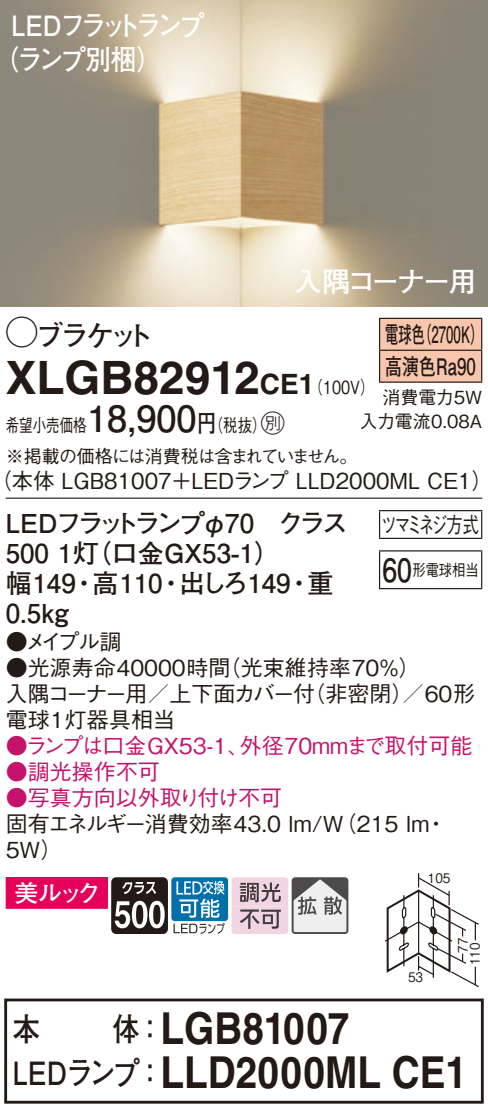
<style>
.page{position:relative;width:488px;height:1115px;background:#fff}
.page>*{position:absolute;margin:0;border:0;box-sizing:border-box;transform-origin:0 0}
.t1{font:700 46px "Helvetica LT Std";color:#231916}
.t2{font:700 44px/44px "Helvetica LT Std";color:#231916;text-align:center;scale:.88 1}
.t3{font:700 32px "Futo Go B101 Pro";color:#231916;scale:.85 1}
.t4{font:700 28px/34px "Futo Go B101 Pro";letter-spacing:-.12em;color:#fff;scale:.9 1}
.t5{font:700 28px "Futo Go B101 Pro";letter-spacing:-.095em;color:#fff}
.t6{font:700 28px "Futo Go B101 Pro";letter-spacing:-.135em;color:#231916}
.t7{font:700 26px/30px "Futo Go B101 Pro";color:#231916}
.t8{font:24px "Futo Go B101 Pro Bold 90 pv RKSJ H";color:#fff}
.t9{font:700 22.8px/32px "Futo Go B101 Pro";color:#231916;scale:.58 1}
.t10{font:500 22px/26px "Gothic BBB Pro";color:#231916}
.t11{font:500 22px "Gothic BBB Pro";color:#c5126b}
.t12{font:500 22px "Gothic BBB Pro";letter-spacing:-.19em;color:#231916;scale:.73 1}
.t13{font:500 18px/31.6px "Gothic BBB Pro";letter-spacing:-.035em;color:#231916;scale:.75 1}
.t14{font:500 18px/24px "Gothic BBB Pro";color:#231916;text-align:right}
.t15{font:500 16px "Gothic BBB Pro";color:#231916;scale:.83 1}
.t16{font:13.2px "Gothic BBB Pro Medium 90 pv RKSJ H";color:#231916;scale:.9 1}
.s1{font-family:"Ford Classification 1";font-weight:400;font-size:32px}
.s2{font-size:28px}
.s3{font-family:"Gothic BBB Pro";font-weight:500;font-size:18px}
.s4{font-family:"Futo Go B101 Pro";font-weight:700;font-size:36px}
.s5{font-family:"Futo Go B101 Pro";font-weight:700;font-size:24px}
.s6{font-family:"Ford Classification 1";font-weight:400;font-size:24px}
.s7{font-family:"Futo Go B101 Pro";font-weight:700;font-size:32px}
.s8{font-family:"Futo Go B101 Pro";font-size:32px}
</style>
<div class="page">
<img style="left:0;top:0;width:488px;height:306px">
<div style="left:380px;top:319px;width:101px;height:62px;background:#f8c6ad"></div>
<hr style="left:379px;top:317px;width:103px;height:2px;background:#231916">
<hr style="left:379px;top:319px;width:1px;height:30px;background:#231916">
<hr style="left:481px;top:319px;width:1px;height:30px;background:#231916">
<hr style="left:379px;top:349px;width:103px;height:2px;background:#231916">
<hr style="left:379px;top:351px;width:1px;height:30px;background:#231916">
<hr style="left:481px;top:351px;width:1px;height:30px;background:#231916">
<hr style="left:379px;top:381px;width:103px;height:2px;background:#231916">
<hr style="left:6px;top:497px;width:476px;height:1px;background:#231916">
<svg style="left:379px;top:511px;width:1px;height:26px"></svg>
<hr style="left:379px;top:510px;width:103px;height:1px;background:#231916">
<svg style="left:481px;top:511px;width:1px;height:26px"></svg>
<hr style="left:379px;top:537px;width:103px;height:2px;background:#231916">
<hr style="left:379px;top:551px;width:1px;height:37px;background:#231916">
<hr style="left:379px;top:550px;width:103px;height:1px;background:#231916">
<hr style="left:481px;top:551px;width:1px;height:37px;background:#231916">
<hr style="left:379px;top:587px;width:103px;height:2px;background:#231916">
<svg style="left:385px;top:873px;width:94px;height:113px"></svg>
<div style="left:171px;top:876px;width:57px;height:44px;background:#0070ac;border-radius:3px"></div>
<svg style="left:6px;top:876px;width:218px;height:57px"></svg>
<svg style="left:231px;top:877px;width:114px;height:56px"></svg>
<div style="left:291px;top:876px;width:57px;height:57px;border:2px solid #4d4a4a;border-radius:3px"></div>
<div style="left:4px;top:998px;width:479px;height:105px;border:3px solid #231916"></div>
<p class="t4" style="left:-7px;top:5px;width:236px;text-indent:18px">LEDフラットランプ（ランプ別梱）</p>
<p class="t5" style="left:294px;top:258px;width:184px">入隅コーナー用</p>
<p class="t6" style="left:6px;top:312px;width:150px"><span class="s1">A</span>ブラケット</p>
<h1 class="t1" style="left:6px;top:349px;width:370px">XLGB82912<span class="s2">CE1</span><span class="s3">（100V）</span></h1>
<p class="t13" style="left:6px;top:406px;width:470px">希望小売価格<span class="s4">18,900</span><span class="s5">円</span>（税抜）<span class="s6">C<br></span>※掲載の価格には消費税は含まれていません。</p>
<p class="t10" style="left:-10px;top:465px;width:504px">（本体 LGB81007＋LEDランプ LLD2000ML CE1）</p>
<p class="t9" style="left:385px;top:315px;width:171px">電球色（2700K）高演色Ra90</p>
<p class="t14" style="left:359px;top:383px;width:124px">消費電力5W<br>入力電流0.08A</p>
<p class="t7" style="left:6px;top:504px;width:343px">LEDフラットランプφ70　クラス<br>500 1灯（口金GX53-1）幅149・高110・出しろ149・重<br>0.5kg</p>
<p class="t10" style="left:6px;top:625px;width:117px">●メイプル調</p>
<p class="t10" style="left:6px;top:651px;width:471px">●光源寿命40000時間（光束維持率70％）<br>入隅コーナー用／上下面カバー付（非密閉）／60形電球1灯器具相当</p>
<p class="t11" style="left:6px;top:727px;width:468px">●ランプは口金GX53-1、外径70mmまで取付可能</p>
<p class="t11" style="left:6px;top:753px;width:156px">●調光操作不可</p>
<p class="t11" style="left:6px;top:779px;width:278px">●写真方向以外取り付け不可</p>
<p class="t10" style="left:6px;top:807px;width:443px">固有エネルギー消費効率43.0 lm/W（215 lm・<br>5W）</p>
<p class="t12" style="left:381px;top:506px;width:135px">ツマミネジ方式</p>
<p class="t15" style="left:382px;top:556px;width:118px"><span class="s7">60</span>形電球相当</p>
<p class="t8" style="left:14px;top:873px;width:88px">美ルック</p>
<p class="t16" style="left:427px;top:867px;width:26px">105</p>
<p class="t16" style="left:408px;top:965px;width:18px">53</p>
<p class="t16" style="left:452px;top:952px;width:18px;rotate:-90deg">77</p>
<p class="t16" style="left:464px;top:965px;width:26px;rotate:-90deg">110</p>
<h2 class="t2" style="left:13px;top:1005px;width:517px"><span class="s8">体：</span>LGB81007<br><span class="s8">LEDランプ：</span>LLD2000ML CE1</h2>
<h3 class="t3" style="left:13px;top:1003px;width:34px">本</h3>
</div>
